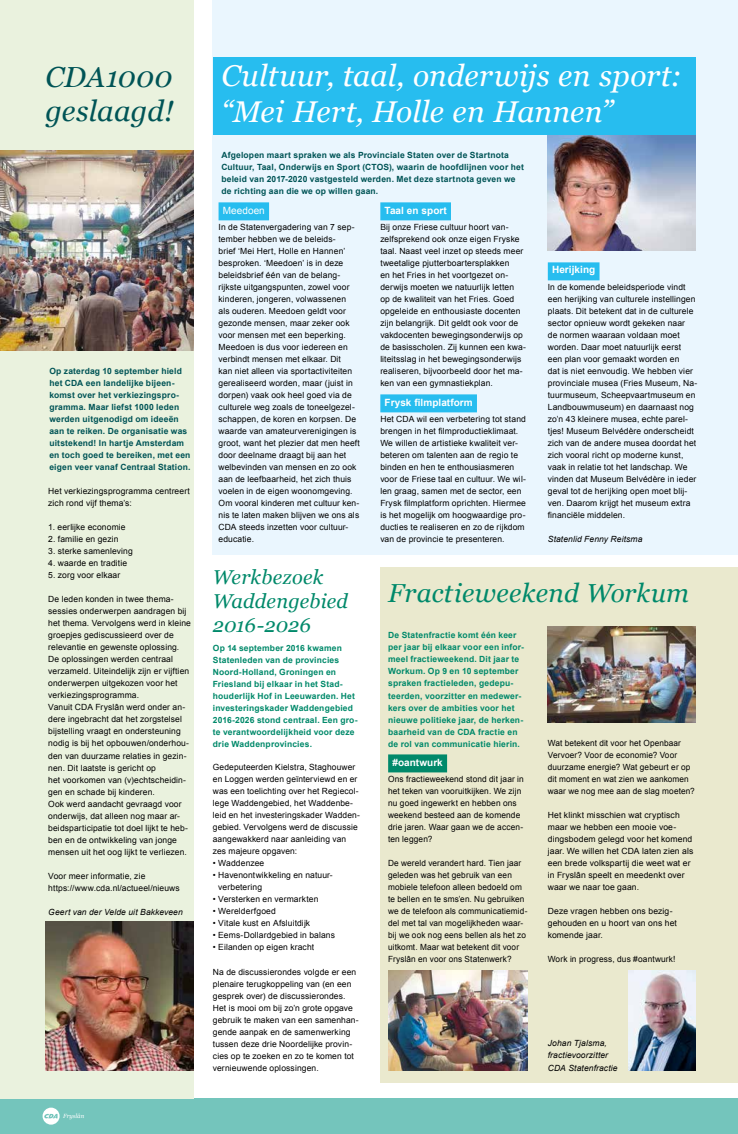
<style>
.page{position:relative;width:738px;height:1134px;background:#fff}
.page>*{position:absolute;margin:0;border:0;box-sizing:border-box;transform-origin:0 0}
.t1{font:italic 30px/36px "Georgia";letter-spacing:.005em;color:#fff}
.t2{font:italic 29px/34px "Georgia";letter-spacing:.005em;color:#005456}
.t3{font:italic 26px "Georgia";letter-spacing:.01em;color:#00896a}
.t4{font:italic 20px/24px "Georgia";letter-spacing:.01em;color:#00896a}
.t5{font:700 10px "Arial";letter-spacing:.005em;color:#fff}
.t6{font:10px "Arial";letter-spacing:.005em;color:#fff}
.t7{font:8.5px/12px "Arial";letter-spacing:.015em;color:#000}
.t8{font:700 8.5px/12px "Arial";letter-spacing:.02em;color:#00896a}
.t9{font:700 8.5px/12px "Arial";letter-spacing:.02em;color:#005456}
.t10{font:italic 8.5px/12px "Arial";letter-spacing:.015em;color:#000}
.t11{font:italic 6px "Georgia";color:#fff}
</style>
<div class="page">
<div style="left:0;top:1098px;width:737px;height:36px;background:#74c5bc"></div>
<svg style="left:43px;top:1107px;width:17px;height:18px"></svg>
<div style="left:380px;top:567px;width:357px;height:515px;background:#eae9ce"></div>
<div style="left:213px;top:0;width:524px;height:554px;background:#eaf6fe"></div>
<div style="left:0;top:0;width:193px;height:1098px;background:#eaf2de"></div>
<img style="left:628px;top:970px;width:66px;height:100px">
<img style="left:547px;top:626px;width:147px;height:96px">
<img style="left:388px;top:970px;width:139px;height:100px">
<img style="left:547px;top:134px;width:147px;height:116px">
<img style="left:0;top:151px;width:193px;height:199px">
<img style="left:45px;top:922px;width:148px;height:148px">
<div style="left:218px;top:202px;width:51px;height:18px;background:#27bdef"></div>
<div style="left:380px;top:202px;width:70px;height:18px;background:#27bdef"></div>
<div style="left:380px;top:394px;width:96px;height:18px;background:#27bdef"></div>
<div style="left:547px;top:262px;width:52px;height:18px;background:#27bdef"></div>
<div style="left:388px;top:754px;width:59px;height:18px;background:#00896a"></div>
<div style="left:213px;top:57px;width:481px;height:77px;background:#27bdef"></div>
<h2 class="t2" style="left:45px;top:59px;width:130px">CDA1000 geslaagd!</h2>
<p class="t9" style="left:49px;top:366px;width:143px">Op zaterdag 10 september hield het CDA een landelijke bijeen&shy;komst over het verkiezingspro&shy;gramma. Maar liefst 1000 leden werden uitgenodigd om ideeën aan te reiken. De organisatie was uitstekend! In hartje Amsterdam en toch goed te bereiken, met een eigen veer vanaf Centraal Station.</p>
<p class="t7" style="left:48px;top:485px;width:143px">Het verkiezingsprogramma centreert zich rond vijf thema’s:</p>
<p class="t7" style="left:48px;top:521px;width:79px">1. eerlijke economie</p>
<p class="t7" style="left:48px;top:533px;width:72px">2. familie en gezin</p>
<p class="t7" style="left:48px;top:545px;width:86px">3. sterke samenleving</p>
<p class="t7" style="left:48px;top:557px;width:80px">4. waarde en traditie</p>
<p class="t7" style="left:48px;top:569px;width:73px">5. zorg voor elkaar</p>
<p class="t7" style="left:48px;top:593px;width:144px">De leden konden in twee thema&shy;sessies onderwerpen aandragen bij het thema. Vervolgens werd in kleine groepjes gediscussieerd over de relevantie en gewenste oplossing.<br>De oplossingen werden centraal verzameld. Uiteindelijk zijn er vijftien onderwerpen uitgekozen voor het verkiezingsprogramma.<br>Vanuit CDA Fryslân werd onder an&shy;dere ingebracht dat het zorgstelsel bijstelling vraagt en ondersteuning nodig is bij het opbouwen/onderhou&shy;den van duurzame relaties in gezin&shy;nen. Dit laatste is gericht op<br>het voorkomen van (v)echtscheidin&shy;gen en schade bij kinderen.<br>Ook werd aandacht gevraagd voor onderwijs, dat alleen nog maar ar&shy;beidsparticipatie tot doel lijkt te heb&shy;ben en de ontwikkeling van jonge mensen uit het oog lijkt te verliezen.</p>
<p class="t7" style="left:48px;top:870px;width:133px">Voor meer informatie, zie https://www.cda.nl/actueel/nieuws</p>
<p class="t10" style="left:48px;top:906px;width:136px">Geert van der Velde uit Bakkeveen</p>
<p class="t11" style="left:63px;top:1112px;width:22px">Fryslân</p>
<h1 class="t1" style="left:221px;top:57px;width:462px">Cultuur, taal, onderwijs en sport: “Mei Hert, Holle en Hannen”</h1>
<p class="t9" style="left:221px;top:150px;width:304px">Afgelopen maart spraken we als Provinciale Staten over de Startnota Cultuur, Taal, Onderwijs en Sport (CTOS), waarin de hoofdlijnen voor het beleid van 2017-2020 vastgesteld werden. Met deze startnota geven we de richting aan die we op willen gaan.</p>
<p class="t6" style="left:223px;top:204px;width:43px">Meedoen</p>
<p class="t7" style="left:218px;top:221px;width:143px">In de Statenvergadering van 7 sep&shy;tember hebben we de beleids-<br>brief ‘Mei Hert, Holle en Hannen’ besproken. ‘Meedoen’ is in deze beleidsbrief één van de belang&shy;rijkste uitgangspunten, zowel voor kinderen, jongeren, volwassenen<br>als ouderen. Meedoen geldt voor gezonde mensen, maar zeker ook voor mensen met een beperking.<br>Meedoen is dus voor iedereen en verbindt mensen met elkaar. Dit<br>kan niet alleen via sportactiviteiten gerealiseerd worden, maar (juist in dorpen) vaak ook heel goed via de culturele weg zoals de toneelgezel&shy;schappen, de koren en korpsen. De waarde van amateurverenigingen is groot, want het plezier dat men heeft door deelname draagt bij aan het welbevinden van mensen en zo ook aan de leefbaarheid, het zich thuis voelen in de eigen woonomgeving.<br>Om vooral kinderen met cultuur ken&shy;nis te laten maken blijven we ons als<br>CDA steeds inzetten voor cultuur&shy;educatie.</p>
<h3 class="t4" style="left:213px;top:564px;width:137px">Werkbezoek<br>Waddengebied<br>2016-2026</h3>
<p class="t8" style="left:213px;top:642px;width:146px">Op 14 september 2016 kwamen<br>Statenleden van de provincies<br>Noord-Holland, Groningen en<br>Friesland bij elkaar in het Stad&shy;houderlijk Hof in Leeuwarden. Het investeringskader Waddengebied<br>2016-2026 stond centraal. Een gro&shy;te verantwoordelijkheid voor deze drie Waddenprovincies.</p>
<p class="t7" style="left:213px;top:761px;width:148px">Gedeputeerden Kielstra, Staghouwer en Loggen werden geïnterviewd en er was een toelichting over het Regiecol&shy;lege Waddengebied, het Waddenbe&shy;leid en het investeringskader Wadden&shy;gebied. Vervolgens werd de discussie aangewakkerd naar aanleiding van zes majeure opgaven:</p>
<p class="t7" style="left:213px;top:857px;width:53px">• Waddenzee</p>
<p class="t7" style="left:218px;top:869px;width:116px;text-indent:-5px">• Havenontwikkeling en natuur&shy;verbetering</p>
<p class="t7" style="left:213px;top:893px;width:107px">• Versterken en vermarkten</p>
<p class="t7" style="left:213px;top:905px;width:64px">• Werelderfgoed</p>
<p class="t7" style="left:213px;top:917px;width:99px">• Vitale kust en Afsluitdijk</p>
<p class="t7" style="left:213px;top:929px;width:123px">• Eems-Dollardgebied in balans</p>
<p class="t7" style="left:213px;top:941px;width:103px">• Eilanden op eigen kracht</p>
<p class="t7" style="left:213px;top:965px;width:147px">Na de discussierondes volgde er een plenaire terugkoppeling van (en een gesprek over) de discussierondes.<br>Het is mooi om bij zo’n grote opgave gebruik te maken van een samenhan&shy;gende aanpak en de samenwerking tussen deze drie Noordelijke provin&shy;cies op te zoeken en zo te komen tot vernieuwende oplossingen.</p>
<p class="t5" style="left:384px;top:204px;width:64px">Taal en sport</p>
<p class="t7" style="left:380px;top:221px;width:147px">Bij onze Friese cultuur hoort van&shy;zelfsprekend ook onze eigen Fryske taal. Naast veel inzet op steeds meer tweetalige pjutterboartersplakken<br>en het Fries in het voortgezet on&shy;derwijs moeten we natuurlijk letten<br>op de kwaliteit van het Fries. Goed opgeleide en enthousiaste docenten zijn belangrijk. Dit geldt ook voor de vakdocenten bewegingsonderwijs op de basisscholen. Zij kunnen een kwa&shy;liteitsslag in het bewegingsonderwijs realiseren, bijvoorbeeld door het ma&shy;ken van een gymnastiekplan.</p>
<p class="t5" style="left:384px;top:396px;width:90px">Frysk filmplatform</p>
<p class="t7" style="left:380px;top:413px;width:147px">Het CDA wil een verbetering tot stand brengen in het filmproductieklimaat.<br>We willen de artistieke kwaliteit ver&shy;beteren om talenten aan de regio te binden en hen te enthousiasmeren voor de Friese taal en cultuur. We wil&shy;len graag, samen met de sector, een Frysk filmplatform oprichten. Hiermee is het mogelijk om hoogwaardige pro&shy;ducties te realiseren en zo de rijkdom van de provincie te presenteren.</p>
<p class="t5" style="left:551px;top:263px;width:45px">Herijking</p>
<p class="t7" style="left:547px;top:281px;width:151px">In de komende beleidsperiode vindt een herijking van culturele instellingen plaats. Dit betekent dat in de culturele sector opnieuw wordt gekeken naar<br>de normen waaraan voldaan moet worden. Daar moet natuurlijk eerst een plan voor gemaakt worden en<br>dat is niet eenvoudig. We hebben vier provinciale musea (Fries Museum, Na&shy;tuurmuseum, Scheepvaartmuseum en Landbouwmuseum) en daarnaast nog zo’n 43 kleinere musea, echte parel&shy;tjes! Museum Belvédère onderscheidt zich van de andere musea doordat het zich vooral richt op moderne kunst, vaak in relatie tot het landschap. We vinden dat Museum Belvédère in ieder geval tot de herijking open moet blij&shy;ven. Daarom krijgt het museum extra financiële middelen.</p>
<p class="t10" style="left:547px;top:534px;width:96px">Statenlid Fenny Reitsma</p>
<h3 class="t3" style="left:388px;top:574px;width:302px">Fractieweekend Workum</h3>
<p class="t8" style="left:388px;top:630px;width:137px">De Statenfractie komt één keer per jaar bij elkaar voor een infor&shy;meel fractieweekend. Dit jaar te<br>Workum. Op 9 en 10 september spraken fractieleden, gedepu&shy;teerden, voorzitter en medewer&shy;kers over de ambities voor het nieuwe politieke jaar, de herken&shy;baarheid van de CDA fractie en de rol van communicatie hierin.</p>
<p class="t5" style="left:392px;top:756px;width:52px">#oantwurk</p>
<p class="t7" style="left:388px;top:773px;width:137px">Ons fractieweekend stond dit jaar in het teken van vooruitkijken. We zijn nu goed ingewerkt en hebben ons weekend besteed aan de komende drie jaren. Waar gaan we de accen&shy;ten leggen?</p>
<p class="t7" style="left:388px;top:857px;width:141px">De wereld verandert hard. Tien jaar geleden was het gebruik van een mobiele telefoon alleen bedoeld om te bellen en te sms’en. Nu gebruiken we de telefoon als communicatiemid&shy;del met tal van mogelijkheden waar&shy;bij we ook nog eens bellen als het zo uitkomt. Maar wat betekent dit voor Fryslân en voor ons Statenwerk?</p>
<p class="t7" style="left:547px;top:737px;width:148px">Wat betekent dit voor het Openbaar Vervoer? Voor de economie? Voor duurzame energie? Wat gebeurt er op dit moment en wat zien we aankomen waar we nog mee aan de slag moeten?</p>
<p class="t7" style="left:547px;top:809px;width:147px">Het klinkt misschien wat cryptisch maar we hebben een mooie voe&shy;dingsbodem gelegd voor het komend jaar. We willen het CDA laten zien als een brede volkspartij die weet wat er in Fryslân speelt en meedenkt over waar we naar toe gaan.</p>
<p class="t7" style="left:547px;top:905px;width:130px">Deze vragen hebben ons bezig&shy;gehouden en u hoort van ons het komende jaar.</p>
<p class="t7" style="left:547px;top:953px;width:129px">Work in progress, dus #oantwurk!</p>
<p class="t10" style="left:547px;top:1038px;width:71px">Johan Tjalsma, fractievoorzitter<br>CDA Statenfractie</p>
</div>
